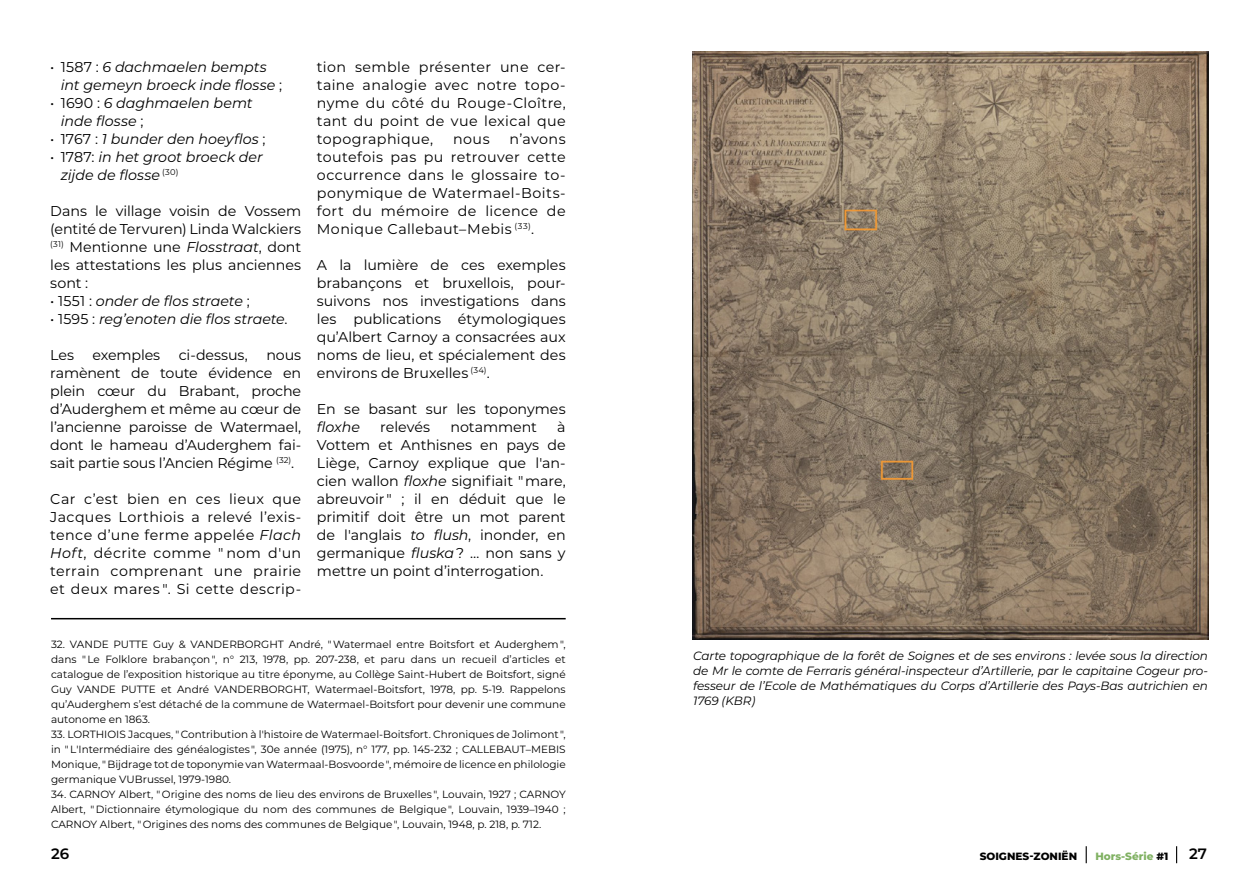
<style>
.page{position:relative;width:1259px;height:893px;background:#fff}
.page>*{position:absolute;margin:0;border:0;box-sizing:border-box;transform-origin:0 0}
.t1{font:600 15px "Montserrat";color:#000}
.t2{font:14.25px/18px "Montserrat";color:#000;text-align:justify}
.t3{font:italic 14.25px/18px "Montserrat";letter-spacing:-.005em;color:#000}
.t4{font:italic 12px/15px "Montserrat";letter-spacing:-.01em;color:#000;text-align:justify}
.t5{font:10.5px/15px "Montserrat";color:#000;text-align:justify}
.t6{font:800 10.5px "Montserrat";color:#000}
.t7{font:800 10.5px "Montserrat";color:#80b162}
.s1{font-style:normal}
.s2{font-style:italic}
.s3{color:#000}
</style>
<div class="page">
<svg style="left:1085px;top:846px;width:1px;height:17px"></svg>
<svg style="left:1176px;top:846px;width:1px;height:17px"></svg>
<hr style="left:51px;top:618px;width:515px;height:1px;background:#000">
<img style="left:693px;top:51px;width:515px;height:589px">
<p class="t3" style="left:61px;top:57px;width:223px;text-indent:-11px"><span class="s1">• 1587 :</span> 6 dachmaelen bempts int gemeyn broeck inde flosse <span class="s1">;</span></p>
<p class="t3" style="left:61px;top:93px;width:193px;text-indent:-11px"><span class="s1">• 1690 :</span> 6 daghmaelen bemt inde flosse <span class="s1">;</span></p>
<p class="t3" style="left:50px;top:129px;width:217px"><span class="s1">• 1767 :</span> 1 bunder den hoeyflos <span class="s1">;</span></p>
<p class="t3" style="left:61px;top:147px;width:203px;text-indent:-11px"><span class="s1">• 1787:</span> in het groot broeck der zijde de flosse <sup>(30)</sup></p>
<p class="t2" style="left:50px;top:201px;width:252px">Dans le village voisin de Vossem (entité de Tervuren) Linda Walckiers <sup>(31)</sup> Mentionne une <span class="s2">Flosstraat</span>, dont les attestations les plus anciennes sont :</p>
<p class="t3" style="left:50px;top:291px;width:201px"><span class="s1">• 1551 :</span> onder de flos straete <span class="s1">;</span></p>
<p class="t3" style="left:50px;top:309px;width:239px"><span class="s1">• 1595 :</span> reg’enoten die flos straete<span class="s1">.</span></p>
<p class="t2" style="left:50px;top:345px;width:25px">Les</p>
<p class="t2" style="left:93px;top:345px;width:69px">exemples</p>
<p class="t2" style="left:179px;top:345px;width:70px">ci-dessus,</p>
<p class="t2" style="left:50px;top:345px;width:252px;text-indent:216px">nous ramènent de toute évidence en plein cœur du Brabant, proche d’Auderghem et même au cœur de l’ancienne paroisse de Watermael, dont le hameau d’Auderghem fai&shy;sait partie sous l’Ancien Régime <sup>(32)</sup>.</p>
<p class="t2" style="left:50px;top:489px;width:252px">Car c’est bien en ces lieux que Jacques Lorthiois a relevé l’exis&shy;tence d’une ferme appelée <span class="s2">Flach Hoft</span>, décrite comme " nom d'un terrain comprenant une prairie et deux mares ". Si cette descrip-</p>
<p class="t2" style="left:317px;top:57px;width:250px">tion semble présenter une cer&shy;taine analogie avec notre topo&shy;nyme du côté du Rouge-Cloître, tant du point de vue lexical que topographique,</p>
<p class="t2" style="left:317px;top:129px;width:250px;text-indent:193px">n’avons toutefois pas pu retrouver cette occurrence dans le glossaire to&shy;ponymique de Watermael-Boits&shy;fort du mémoire de licence de Monique Callebaut–Mebis <sup>(33)</sup>.</p>
<p class="t2" style="left:317px;top:255px;width:250px">A la lumière de ces exemples brabançons et bruxellois, pour&shy;suivons nos investigations dans les publications étymologiques qu’Albert Carnoy a consacrées aux noms de lieu, et spécialement des environs de Bruxelles <sup>(34)</sup>.</p>
<p class="t2" style="left:317px;top:399px;width:250px">En se basant sur les toponymes</p>
<p class="t3" style="left:317px;top:417px;width:45px">floxhe</p>
<p class="t2" style="left:380px;top:417px;width:51px">relevés</p>
<p class="t2" style="left:450px;top:417px;width:88px">notamment</p>
<p class="t2" style="left:453px;top:129px;width:38px">nous</p>
<p class="t2" style="left:317px;top:417px;width:250px;text-indent:240px">à Vottem et Anthisnes en pays de Liège, Carnoy explique que l'an&shy;cien wallon <span class="s2">floxhe</span> signifiait " mare, abreuvoir " ; il en déduit que le primitif doit être un mot parent de l'anglais <span class="s2">to flush</span>, inonder, en germanique <span class="s2">fluska</span> ? … non sans y mettre un point d’interrogation.</p>
<p class="t5" style="left:51px;top:637px;width:516px">32. VANDE PUTTE Guy &amp; VANDERBORGHT André, " Watermael entre Boitsfort et Auderghem ", dans " Le Folklore brabançon ", n° 213, 1978, pp. 207-238, et paru dans un recueil d’articles et catalogue de l’exposition historique au titre éponyme, au Collège Saint-Hubert de Boitsfort, signé Guy VANDE PUTTE et André VANDERBORGHT, Watermael-Boitsfort, 1978, pp. 5-19. Rappelons qu’Auderghem s’est détaché de la commune de Watermael-Boitsfort pour devenir une commune autonome en 1863.</p>
<p class="t5" style="left:51px;top:727px;width:516px">33. LORTHIOIS Jacques, " Contribution à l'histoire de Watermael-Boitsfort. Chroniques de Jolimont ", in " L'Intermédiaire des généalogistes ", 30e année (1975), n° 177, pp. 145-232 ; CALLEBAUT–MEBIS Monique, " Bijdrage tot de toponymie van Watermaal-Bosvoorde ", mémoire de licence en philologie germanique VUBrussel, 1979-1980.</p>
<p class="t5" style="left:51px;top:787px;width:516px">34. CARNOY Albert, " Origine des noms de lieu des environs de Bruxelles ", Louvain, 1927 ; CARNOY Albert, " Dictionnaire étymologique du nom des communes de Belgique ", Louvain, 1939–1940 ; CARNOY Albert, " Origines des noms des communes de Belgique ", Louvain, 1948, p. 218, p. 712.</p>
<p class="t4" style="left:693px;top:648px;width:516px">Carte topographique de la forêt de Soignes et de ses environs : levée sous la direction de Mr le comte de Ferraris général-inspecteur d’Artillerie, par le capitaine Cogeur pro&shy;fesseur de l’Ecole de Mathématiques du Corps d’Artillerie des Pays-Bas autrichien en 1769 (KBR)</p>
<p class="t1" style="left:51px;top:843px;width:20px">26</p>
<p class="t6" style="left:979px;top:848px;width:99px">SOIGNES-ZONIËN</p>
<p class="t7" style="left:1095px;top:848px;width:74px">Hors-Série <span class="s3">#1</span></p>
<p class="t1" style="left:1189px;top:843px;width:19px">27</p>
</div>
